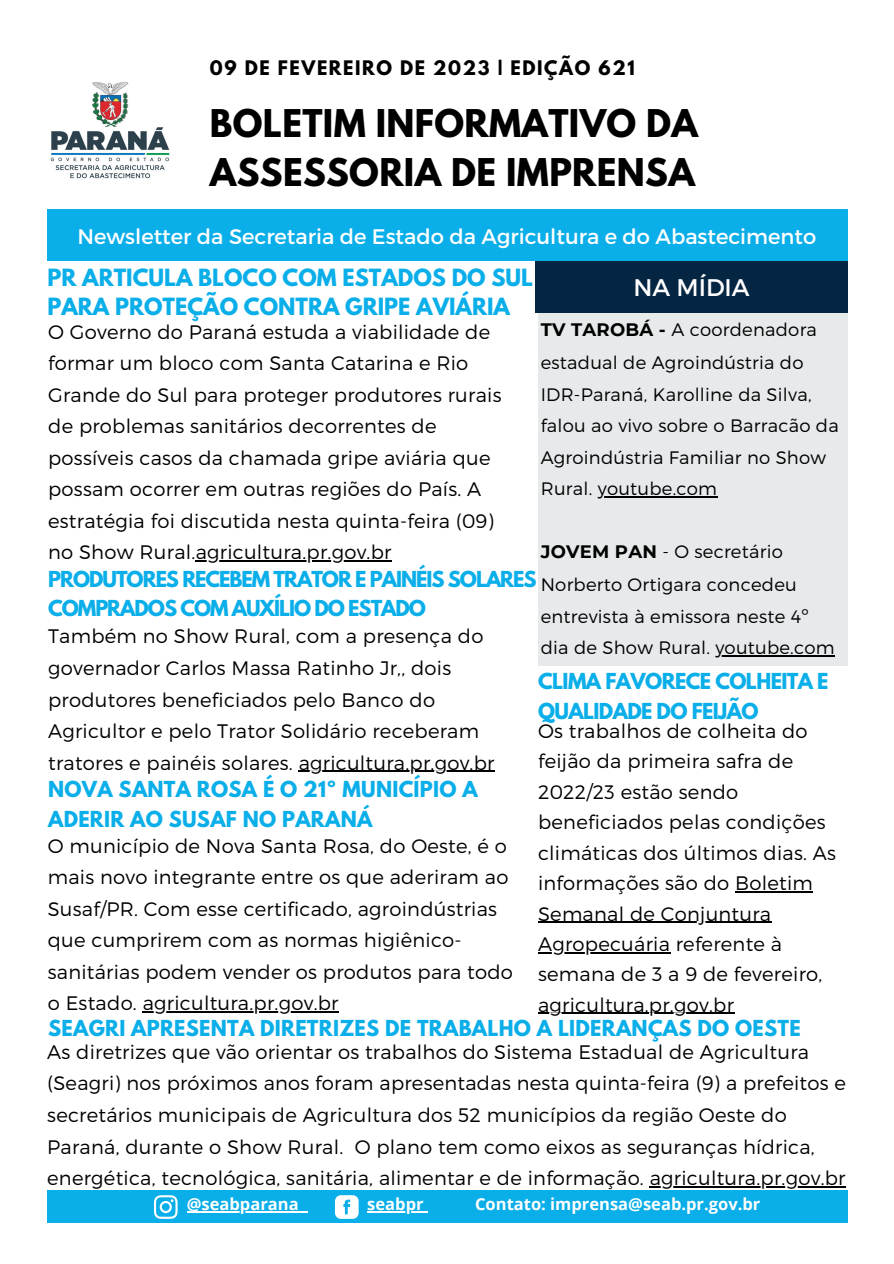
<style>
.page{position:relative;width:894px;height:1264px;background:#fff}
.page>*{position:absolute;margin:0;border:0;box-sizing:border-box;transform-origin:0 0}
.t1{font:700 33.9px/48.3px "League Spartan";letter-spacing:.01em;color:#000}
.t2{font:24px "Montserrat";color:#fff}
.t3{font:700 21px/29.2px "League Spartan";color:#0aaee9}
.t4{font:21px "Montserrat";color:#fff}
.t5{font:300 19.5px/31.5px "Montserrat";letter-spacing:.015em;color:#000}
.t6{font:700 19.5px/29.2px "League Spartan";letter-spacing:.015em;color:#0aaee9}
.t7{font:700 19.5px/29.2px "League Spartan";letter-spacing:-.055em;color:#0aaee9}
.t8{font:700 19.5px/29.2px "League Spartan";letter-spacing:-.03em;color:#0aaee9}
.t9{font:300 18px/31.8px "Montserrat";letter-spacing:.015em;color:#000}
.t10{font:700 17.85px "League Spartan";letter-spacing:.09em;color:#000}
.t11{font:700 16.5px "Open Sans";color:#fff}
.s1{font-weight:700}
</style>
<div class="page">
<div style="left:47px;top:209px;width:800px;height:52px;background:#0aaee9"></div>
<div style="left:47px;top:1189px;width:800px;height:33px;background:#0aaee9"></div>
<div style="left:538px;top:313px;width:309px;height:352px;background:#e6eaeb"></div>
<div style="left:535px;top:261px;width:312px;height:52px;background:#052642"></div>
<img style="left:50px;top:82px;width:120px;height:97px">
<hr style="left:187px;top:1211px;width:111px;height:1px;background:#fff">
<hr style="left:367px;top:1211px;width:56px;height:1px;background:#fff">
<svg style="left:154px;top:1195px;width:23px;height:23px"></svg>
<svg style="left:335px;top:1195px;width:23px;height:23px"></svg>
<hr style="left:597px;top:496px;width:120px;height:1px;background:#000">
<hr style="left:715px;top:655px;width:119px;height:1px;background:#000">
<hr style="left:196px;top:560px;width:195px;height:1px;background:#000">
<hr style="left:735px;top:891px;width:77px;height:1px;background:#000">
<hr style="left:538px;top:921px;width:233px;height:1px;background:#000">
<hr style="left:538px;top:952px;width:132px;height:1px;background:#000">
<hr style="left:538px;top:1012px;width:196px;height:2px;background:#000">
<hr style="left:649px;top:1186px;width:196px;height:1px;background:#000">
<hr style="left:298px;top:770px;width:196px;height:2px;background:#000">
<hr style="left:143px;top:1011px;width:196px;height:1px;background:#000">
<p class="t10" style="left:210px;top:59px;width:426px">09 DE FEVEREIRO DE 2023 | EDIÇÃO 621</p>
<h1 class="t1" style="left:210px;top:104px;width:489px">BOLETIM INFORMATIVO DA<br>ASSESSORIA DE IMPRENSA</h1>
<p class="t4" style="left:77px;top:223px;width:740px">Newsletter da Secretaria de Estado da Agricultura e do Abastecimento</p>
<p class="t2" style="left:633px;top:272px;width:117px">NA MÍDIA</p>
<p class="t5" style="left:48px;top:315px;width:454px">O Governo do Paraná estuda a viabilidade de formar um bloco com Santa Catarina e Rio Grande do Sul para proteger produtores rurais de problemas sanitários decorrentes de possíveis casos da chamada gripe aviária que possam ocorrer em outras regiões do País. A estratégia foi discutida nesta quinta-feira (09) no Show Rural.agricultura.pr.gov.br</p>
<p class="t3" style="left:47px;top:265px;width:487px">PR ARTICULA BLOCO COM ESTADOS DO SUL<br>PARA PROTEÇÃO CONTRA GRIPE AVIÁRIA</p>
<p class="t9" style="left:540px;top:313px;width:299px"><span class="s1">TV TAROBÁ -</span> A coordenadora estadual de Agroindústria do<br>IDR-Paraná, Karolline da Silva, falou ao vivo sobre o Barracão da<br>Agroindústria Familiar no Show<br>Rural. youtube.com</p>
<p class="t9" style="left:540px;top:535px;width:295px"><span class="s1">JOVEM PAN</span> - O secretário<br>Norberto Ortigara concedeu entrevista à emissora neste 4º dia de Show Rural. youtube.com</p>
<p class="t7" style="left:48px;top:567px;width:490px">PRODUTORES RECEBEM TRATOR E PAINÉIS SOLARES<br>COMPRADOS COM AUXÍLIO DO ESTADO</p>
<p class="t5" style="left:48px;top:619px;width:447px">Também no Show Rural, com a presença do governador Carlos Massa Ratinho Jr,, dois produtores beneficiados pelo Banco do Agricultor e pelo Trator Solidário receberam tratores e painéis solares. agricultura.pr.gov.br</p>
<p class="t6" style="left:48px;top:777px;width:431px">NOVA SANTA ROSA É O 21º MUNICÍPIO A<br>ADERIR AO SUSAF NO PARANÁ</p>
<p class="t5" style="left:48px;top:829px;width:466px">O município de Nova Santa Rosa, do Oeste, é o mais novo integrante entre os que aderiram ao Susaf/PR. Com esse certificado, agroindústrias que cumprirem com as normas higiênico&shy;sanitárias podem vender os produtos para todo o Estado. agricultura.pr.gov.br</p>
<p class="t8" style="left:538px;top:669px;width:292px">CLIMA FAVORECE COLHEITA E<br>QUALIDADE DO FEIJÃO</p>
<p class="t5" style="left:538px;top:715px;width:299px;line-height:30.5px">Os trabalhos de colheita do feijão da primeira safra de<br>2022/23 estão sendo beneficiados pelas condições climáticas dos últimos dias. As informações são do Boletim<br>Semanal de Conjuntura<br>Agropecuária referente à semana de 3 a 9 de fevereiro, agricultura.pr.gov.br</p>
<p class="t6" style="left:48px;top:1015px;width:753px">SEAGRI APRESENTA DIRETRIZES DE TRABALHO A LIDERANÇAS DO OESTE</p>
<p class="t5" style="left:47px;top:1035px;width:800px">As diretrizes que vão orientar os trabalhos do Sistema Estadual de Agricultura (Seagri) nos próximos anos foram apresentadas nesta quinta-feira (9) a prefeitos e secretários municipais de Agricultura dos 52 municípios da região Oeste do Paraná, durante o Show Rural. O plano tem como eixos as seguranças hídrica, energética, tecnológica, sanitária, alimentar e de informação. agricultura.pr.gov.br</p>
<p class="t11" style="left:187px;top:1192px;width:113px">@seabparana</p>
<p class="t11" style="left:367px;top:1192px;width:58px">seabpr</p>
<p class="t11" style="left:475px;top:1192px;width:287px">Contato: imprensa@seab.pr.gov.br</p>
</div>
